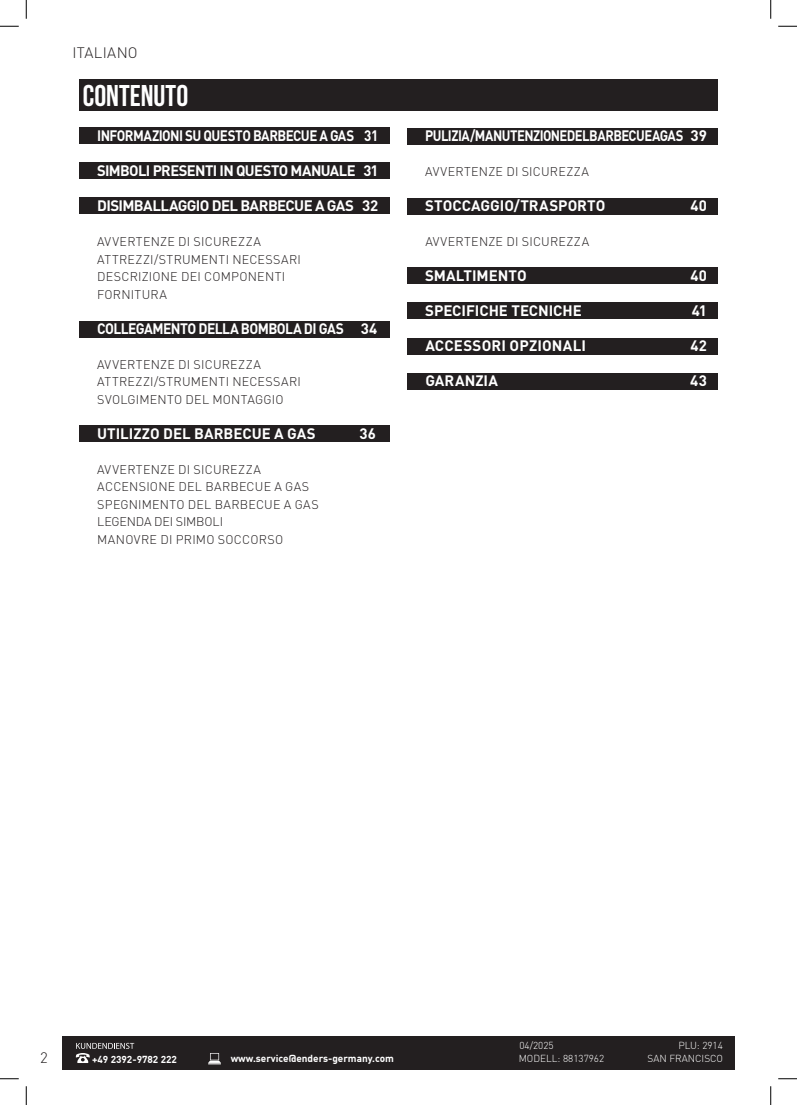
<style>
.page{position:relative;width:797px;height:1105px;background:#fff}
.page>*{position:absolute;margin:0;border:0;box-sizing:border-box;transform-origin:0 0}
.t1{font:700 30px "Bebas Neue";color:#fff}
.t2{font:700 30px "DIN Pro";color:#fff}
.t3{font:700 15px "DIN Pro";letter-spacing:-.025em;color:#fff}
.t4{font:700 15px "DIN Pro";letter-spacing:-.025em;color:#fff;scale:.87 1}
.t5{font:700 15px "DIN Pro";color:#fff}
.t6{font:700 15px "DIN Pro";letter-spacing:-.025em;color:#fff;scale:.89 1}
.t7{font:700 15px "DIN Pro";letter-spacing:-.045em;color:#fff;scale:.92 1}
.t8{font:700 15px "DIN Pro";letter-spacing:.01em;color:#fff}
.t9{font:700 15px "DIN Pro";letter-spacing:.005em;color:#fff}
.t10{font:700 15px "DIN Pro";letter-spacing:-.005em;color:#fff}
.t11{font:300 15px "DIN Pro";letter-spacing:.02em;color:#231f20}
.t12{font:300 12.5px/17.5px "DIN Pro";letter-spacing:.015em;color:#231f20}
.t13{font:700 10px "DIN Offc";color:#fff}
.t14{font:300 10px "DIN Offc";color:#fff}
.s1{font-size:15.12px}
</style>
<div class="page">
<div style="left:62px;top:1036px;width:672px;height:33px;background:#231f20"></div>
<svg style="left:76px;top:1043px;width:58px;height:20px"></svg>
<svg style="left:208px;top:1053px;width:13px;height:11px"></svg>
<div style="left:407px;top:373px;width:311px;height:16px;background:#231f20"></div>
<div style="left:407px;top:128px;width:310px;height:16px;background:#231f20"></div>
<div style="left:407px;top:198px;width:310px;height:16px;background:#231f20"></div>
<div style="left:407px;top:268px;width:310px;height:16px;background:#231f20"></div>
<div style="left:407px;top:338px;width:310px;height:16px;background:#231f20"></div>
<div style="left:407px;top:303px;width:310px;height:16px;background:#231f20"></div>
<div style="left:79px;top:128px;width:311px;height:16px;background:#231f20"></div>
<div style="left:79px;top:79px;width:639px;height:32px;background:#231f20"></div>
<div style="left:79px;top:163px;width:311px;height:16px;background:#231f20"></div>
<div style="left:79px;top:198px;width:311px;height:16px;background:#231f20"></div>
<div style="left:79px;top:321px;width:310px;height:16px;background:#231f20"></div>
<div style="left:79px;top:426px;width:310px;height:16px;background:#231f20"></div>
<svg style="left:0;top:25px;width:19px;height:2px"></svg>
<svg style="left:778px;top:25px;width:19px;height:2px"></svg>
<svg style="left:0;top:1078px;width:19px;height:1px"></svg>
<svg style="left:778px;top:1078px;width:19px;height:1px"></svg>
<svg style="left:25px;top:0;width:2px;height:19px"></svg>
<svg style="left:25px;top:1086px;width:2px;height:19px"></svg>
<svg style="left:770px;top:0;width:1px;height:19px"></svg>
<svg style="left:770px;top:1086px;width:1px;height:19px"></svg>
<p class="t11" style="left:72px;top:41px;width:67px">ITALIANO</p>
<h1 class="t2" style="left:97px;top:75px;width:104px">I HALT</h1>
<h1 class="t1" style="left:83px;top:79px;width:107px">CONTENUTO</h1>
<p class="t6" style="left:97px;top:126px;width:317px">INFORMAZIONI SU QUESTO BARBECUE A GAS 31</p>
<p class="t3" style="left:97px;top:161px;width:283px">SIMBOLI PRESENTI IN QUESTO MANUALE 31</p>
<p class="t3" style="left:97px;top:196px;width:282px">DISIMBALLAGGIO DEL BARBECUE A GAS 32</p>
<p class="t12" style="left:97px;top:232px;width:205px">AVVERTENZE DI SICUREZZA<br>ATTREZZI/STRUMENTI NECESSARI<br>DESCRIZIONE DEI COMPONENTI<br>FORNITURA</p>
<p class="t7" style="left:97px;top:318px;width:306px">COLLEGAMENTO DELLA BOMBOLA DI GAS 34</p>
<p class="t12" style="left:97px;top:355px;width:205px">AVVERTENZE DI SICUREZZA<br>ATTREZZI/STRUMENTI NECESSARI<br>SVOLGIMENTO DEL MONTAGGIO</p>
<p class="t5" style="left:97px;top:423px;width:220px">UTILIZZO DEL BARBECUE A GAS</p>
<p class="t3" style="left:359px;top:423px;width:18px">36</p>
<p class="t12" style="left:97px;top:460px;width:223px">AVVERTENZE DI SICUREZZA<br>ACCENSIONE DEL BARBECUE A GAS<br>SPEGNIMENTO DEL BARBECUE A GAS<br>LEGENDA DEI SIMBOLI<br>MANOVRE DI PRIMO SOCCORSO</p>
<p class="t4" style="left:425px;top:126px;width:325px">PULIZIA/MANUTENZIONEDELBARBECUEAGAS <span class="s1">39</span></p>
<p class="t12" style="left:425px;top:162px;width:165px">AVVERTENZE DI SICUREZZA</p>
<p class="t9" style="left:425px;top:196px;width:182px">STOCCAGGIO/TRASPORTO</p>
<p class="t3" style="left:690px;top:196px;width:18px">40</p>
<p class="t12" style="left:425px;top:232px;width:165px">AVVERTENZE DI SICUREZZA</p>
<p class="t5" style="left:425px;top:266px;width:103px">SMALTIMENTO</p>
<p class="t3" style="left:690px;top:266px;width:18px">40</p>
<p class="t10" style="left:425px;top:301px;width:158px">SPECIFICHE TECNICHE</p>
<p class="t3" style="left:691px;top:301px;width:17px">41</p>
<p class="t8" style="left:425px;top:336px;width:162px">ACCESSORI OPZIONALI</p>
<p class="t3" style="left:690px;top:336px;width:18px">42</p>
<p class="t8" style="left:425px;top:371px;width:74px">GARANZIA</p>
<p class="t3" style="left:690px;top:371px;width:18px">43</p>
<p class="t11" style="left:40px;top:1046px;width:9px">2</p>
<p class="t14" style="left:519px;top:1039px;width:36px">04/2025</p>
<p class="t14" style="left:678px;top:1039px;width:46px">PLU: 2914</p>
<p class="t13" style="left:92px;top:1053px;width:86px">+49 2392-9782 222</p>
<p class="t13" style="left:231px;top:1052px;width:165px">www.service@enders-germany.com</p>
<p class="t14" style="left:518px;top:1052px;width:87px">MODELL: 88137962</p>
<p class="t14" style="left:647px;top:1052px;width:77px">SAN FRANCISCO</p>
</div>
